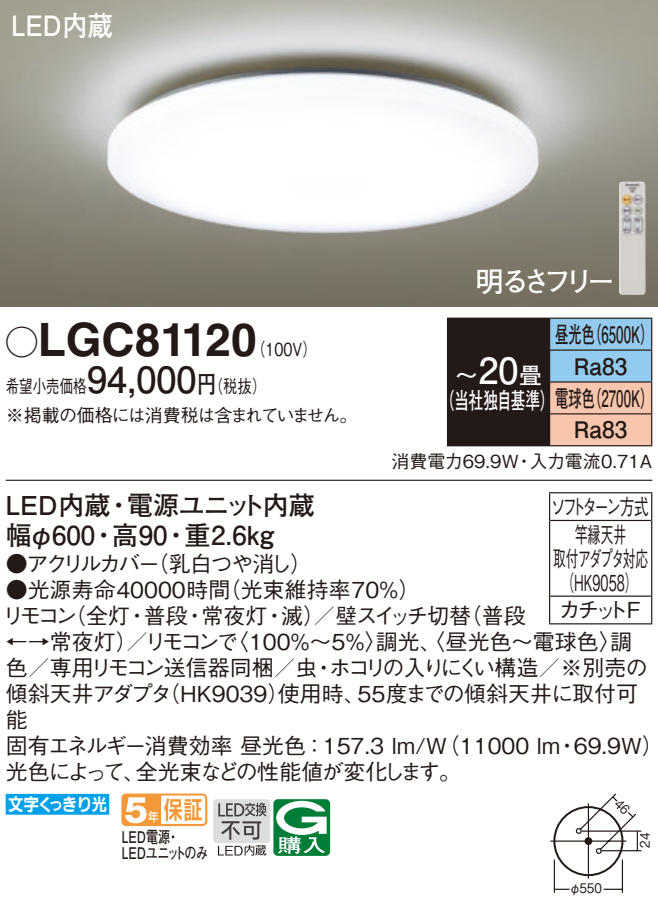
<style>
.page{position:relative;width:658px;height:905px;background:#fff}
.page>*{position:absolute;margin:0;border:0;box-sizing:border-box;transform-origin:0 0}
.t1{font:700 46px "Helvetica LT Std";color:#231916}
.t2{font:700 36px "Futo Go B101 Pro";color:#231916}
.t3{font:700 36px "Futo Go B101 Pro";color:#fff}
.t4{font:700 28px "Futo Go B101 Pro";letter-spacing:-.1em;color:#fff}
.t5{font:700 28px "Futo Go B101 Pro";letter-spacing:-.1em;color:#fff;scale:.9 1}
.t6{font:700 26px "Futo Go B101 Pro";color:#231916}
.t7{font:700 26px "Futo Go B101 Pro";letter-spacing:-.05em;color:#231916}
.t8{font:700 22.8px/22.4px "Futo Go B101 Pro";color:#fff}
.t9{font:700 22.8px "Futo Go B101 Pro";color:#231916;scale:.58 1}
.t10{font:700 22.8px "Futo Go B101 Pro";color:#231916}
.t11{font:500 22px/26px "Gothic BBB Pro";color:#231916}
.t12{font:500 22px "Gothic BBB Pro";letter-spacing:-.155em;color:#231916}
.t13{font:500 22px/24px "Gothic BBB Pro";color:#231916;text-align:center;scale:.58 1}
.t14{font:500 22px "Gothic BBB Pro";letter-spacing:-.03em;color:#231916}
.t15{font:500 22px/27.6px "Gothic BBB Pro";letter-spacing:-.12em;color:#231916;text-align:center;scale:.66 1}
.t16{font:500 22px "Gothic BBB Pro";letter-spacing:-.13em;color:#231916}
.t17{font:500 22px/26px "Gothic BBB Pro";letter-spacing:-.045em;color:#231916}
.t18{font:500 22px "Gothic BBB Pro";letter-spacing:-.14em;color:#231916}
.t19{font:20.8px "Ford Typography 1";color:#00a1e9}
.t20{font:500 18px/28px "Gothic BBB Pro";letter-spacing:-.04em;color:#231916;scale:.75 1}
.t21{font:500 18px "Gothic BBB Pro";color:#231916}
.t22{font:500 18px "Gothic BBB Pro";color:#231916;scale:.8 1}
.t23{font:16px "Futo Go B101 Pro Bold 90 pv RKSJ H";letter-spacing:-.05em;color:#231916;scale:.75 1}
.t24{font:16px "Futo Go B101 Pro Bold 90 pv RKSJ H";letter-spacing:-.005em;color:#231916;scale:.75 1}
.t25{font:13.2px "Gothic BBB Pro Medium 90 pv RKSJ H";color:#231916;scale:.9 1}
.s1{font-family:"Ford Classification 1";font-weight:400;font-size:32px}
.s2{font-family:"Futo Go B101 Pro";font-weight:700;font-size:24px}
.s3{color:#231916}
.s4{color:#fff}
</style>
<div class="page">
<img style="left:0;top:0;width:658px;height:306px">
<img style="left:619px;top:181px;width:26px;height:114px">
<div style="left:447px;top:318px;width:102px;height:128px;background:#231916"></div>
<svg style="left:550px;top:319px;width:101px;height:126px;background:#c4c7cc"></svg>
<hr style="left:549px;top:317px;width:103px;height:2px;background:#231916">
<hr style="left:651px;top:319px;width:1px;height:30px;background:#231916">
<hr style="left:549px;top:349px;width:103px;height:2px;background:#231916">
<hr style="left:651px;top:351px;width:1px;height:30px;background:#231916">
<hr style="left:549px;top:381px;width:103px;height:2px;background:#231916">
<hr style="left:651px;top:382px;width:1px;height:31px;background:#231916">
<hr style="left:549px;top:413px;width:103px;height:1px;background:#231916">
<hr style="left:651px;top:414px;width:1px;height:31px;background:#231916">
<hr style="left:549px;top:445px;width:103px;height:1px;background:#231916">
<hr style="left:447px;top:317px;width:102px;height:2px;background:#231916">
<hr style="left:549px;top:319px;width:1px;height:30px;background:#231916">
<hr style="left:549px;top:351px;width:1px;height:30px;background:#231916">
<hr style="left:549px;top:382px;width:1px;height:31px;background:#231916">
<hr style="left:549px;top:414px;width:1px;height:31px;background:#231916">
<hr style="left:6px;top:479px;width:646px;height:2px;background:#231916">
<svg style="left:549px;top:493px;width:1px;height:27px"></svg>
<hr style="left:549px;top:520px;width:1px;height:76px;background:#231916">
<svg style="left:549px;top:596px;width:1px;height:27px"></svg>
<hr style="left:549px;top:492px;width:103px;height:1px;background:#231916">
<hr style="left:550px;top:520px;width:101px;height:1px;background:#231916">
<hr style="left:550px;top:595px;width:101px;height:2px;background:#231916">
<svg style="left:651px;top:493px;width:1px;height:27px"></svg>
<hr style="left:651px;top:520px;width:1px;height:76px;background:#231916">
<svg style="left:651px;top:596px;width:1px;height:27px"></svg>
<hr style="left:549px;top:623px;width:103px;height:1px;background:#231916">
<hr style="left:581px;top:830px;width:60px;height:1px;background:#231916">
<hr style="left:601px;top:850px;width:40px;height:1px;background:#231916">
<hr style="left:587px;top:803px;width:2px;height:75px;background:#231916">
<hr style="left:621px;top:859px;width:2px;height:33px;background:#231916">
<hr style="left:553px;top:859px;width:2px;height:33px;background:#231916">
<svg style="left:555px;top:888px;width:14px;height:2px"></svg>
<svg style="left:603px;top:888px;width:19px;height:2px"></svg>
<svg style="left:121px;top:793px;width:86px;height:33px"></svg>
<div style="left:213px;top:799px;width:57px;height:44px;background:#dcdddd;border-radius:3px"></div>
<svg style="left:218px;top:845px;width:48px;height:10px"></svg>
<svg style="left:218px;top:802px;width:48px;height:37px"></svg>
<svg style="left:273px;top:799px;width:57px;height:57px"></svg>
<svg style="left:550px;top:793px;width:88px;height:62px"></svg>
<p class="t5" style="left:11px;top:3px;width:114px">LED内蔵</p>
<p class="t4" style="left:476px;top:258px;width:141px">明るさフリー</p>
<h1 class="t1" style="left:6px;top:311px;width:253px"><span class="s1">A</span>LGC81120</h1>
<p class="t22" style="left:197px;top:372px;width:88px">（<span class="s2">円</span>税抜(</p>
<p class="t22" style="left:251px;top:334px;width:84px">（100 (V</p>
<h2 class="t2" style="left:87px;top:351px;width:111px">94,000</h2>
<p class="t20" style="left:6px;top:370px;width:470px">希望小売価格<br>※掲載の価格には消費税は含まれていません。</p>
<p class="t9" style="left:588px;top:316px;width:115px">（6500 (K</p>
<p class="t9" style="left:555px;top:316px;width:70px">昼光色</p>
<p class="t10" style="left:574px;top:348px;width:55px">Ra83</p>
<p class="t9" style="left:588px;top:380px;width:24px">（</p>
<p class="t10" style="left:574px;top:411px;width:55px">Ra83</p>
<p class="t21" style="left:530px;top:446px;width:124px">入力電流0.71A</p>
<h2 class="t3" style="left:478px;top:342px;width:42px">20</h2>
<p class="t8" style="left:519px;top:361px;width:24px">畳</p>
<p class="t8" style="left:440px;top:361px;width:215px;text-indent:15px">〜<br>（当社独自基準(<span class="s3">電球色 2700 (K</span></p>
<p class="t21" style="left:391px;top:446px;width:129px">消費電力69.9W</p>
<p class="t21" style="left:515px;top:446px;width:19px">・</p>
<p class="t6" style="left:6px;top:484px;width:106px">LED内蔵</p>
<p class="t7" style="left:127px;top:484px;width:189px">電源ユニット内蔵</p>
<p class="t6" style="left:106px;top:484px;width:27px">・</p>
<p class="t6" style="left:184px;top:514px;width:91px">重2.6kg</p>
<p class="t6" style="left:6px;top:514px;width:91px">幅φ600</p>
<p class="t6" style="left:112px;top:514px;width:57px">高90</p>
<p class="t6" style="left:91px;top:514px;width:27px">・</p>
<p class="t6" style="left:163px;top:514px;width:27px">・</p>
<p class="t11" style="left:147px;top:547px;width:166px">（乳白つや消し(</p>
<p class="t18" style="left:6px;top:545px;width:156px">●アクリルカバー</p>
<p class="t11" style="left:219px;top:573px;width:203px">（光束維持率70％(</p>
<p class="t11" style="left:6px;top:573px;width:226px">●光源寿命40000時間</p>
<p class="t11" style="left:64px;top:599px;width:68px">（全灯</p>
<p class="t16" style="left:281px;top:597px;width:192px">滅／）壁スイッチ切替</p>
<p class="t11" style="left:459px;top:599px;width:67px">（普段</p>
<p class="t11" style="left:144px;top:599px;width:45px">普段</p>
<p class="t11" style="left:201px;top:599px;width:67px">常夜灯</p>
<p class="t11" style="left:2px;top:599px;width:76px">リモコン</p>
<p class="t11" style="left:126px;top:599px;width:23px">・</p>
<p class="t11" style="left:184px;top:599px;width:23px">・</p>
<p class="t11" style="left:263px;top:599px;width:23px">・</p>
<p class="t15" style="left:551px;top:490px;width:150px">ソフトターン方式竿縁天井</p>
<p class="t13" style="left:553px;top:543px;width:165px">取付アダプタ対応（HK9058(</p>
<p class="t11" style="left:558px;top:594px;width:83px">カチットF</p>
<p class="t11" style="left:226px;top:625px;width:407px">〈100％〜5％調光、〈昼光色〜電球色調〉</p>
<p class="t11" style="left:365px;top:625px;width:23px">〉</p>
<p class="t11" style="left:6px;top:625px;width:144px">←→常夜灯／）</p>
<p class="t11" style="left:145px;top:625px;width:95px">リモコンで</p>
<p class="t14" style="left:6px;top:649px;width:313px">色／専用リモコン送信器同梱／虫</p>
<p class="t12" style="left:329px;top:649px;width:320px">ホコリの入りにくい構造／※別売の</p>
<p class="t11" style="left:313px;top:651px;width:23px">・</p>
<p class="t11" style="left:158px;top:677px;width:133px">（HK9039）</p>
<p class="t17" style="left:6px;top:677px;width:168px">傾斜天井アダプタ能</p>
<p class="t11" style="left:278px;top:677px;width:89px">使用時、</p>
<p class="t11" style="left:357px;top:677px;width:282px">55度までの傾斜天井に取付可</p>
<p class="t11" style="left:136px;top:729px;width:426px;text-indent:-130px">固有エネルギー消費効率昼光色：157.3 lm （W/ 11000 lm全光束などの性能値が変化します。</p>
<p class="t11" style="left:574px;top:729px;width:92px">69.9W(</p>
<p class="t11" style="left:556px;top:729px;width:23px">・</p>
<p class="t11" style="left:6px;top:755px;width:141px">光色によって、</p>
<p class="t19" style="left:6px;top:792px;width:105px">P<span class="s4">W</span></p>
<p class="t24" style="left:122px;top:824px;width:66px">LED電源</p>
<p class="t24" style="left:167px;top:824px;width:18px">・</p>
<p class="t23" style="left:122px;top:840px;width:116px">LEDユニットのみ</p>
<p class="t25" style="left:569px;top:877px;width:38px">φ550</p>
<p class="t25" style="left:634px;top:848px;width:18px;rotate:-90deg">24</p>
</div>
